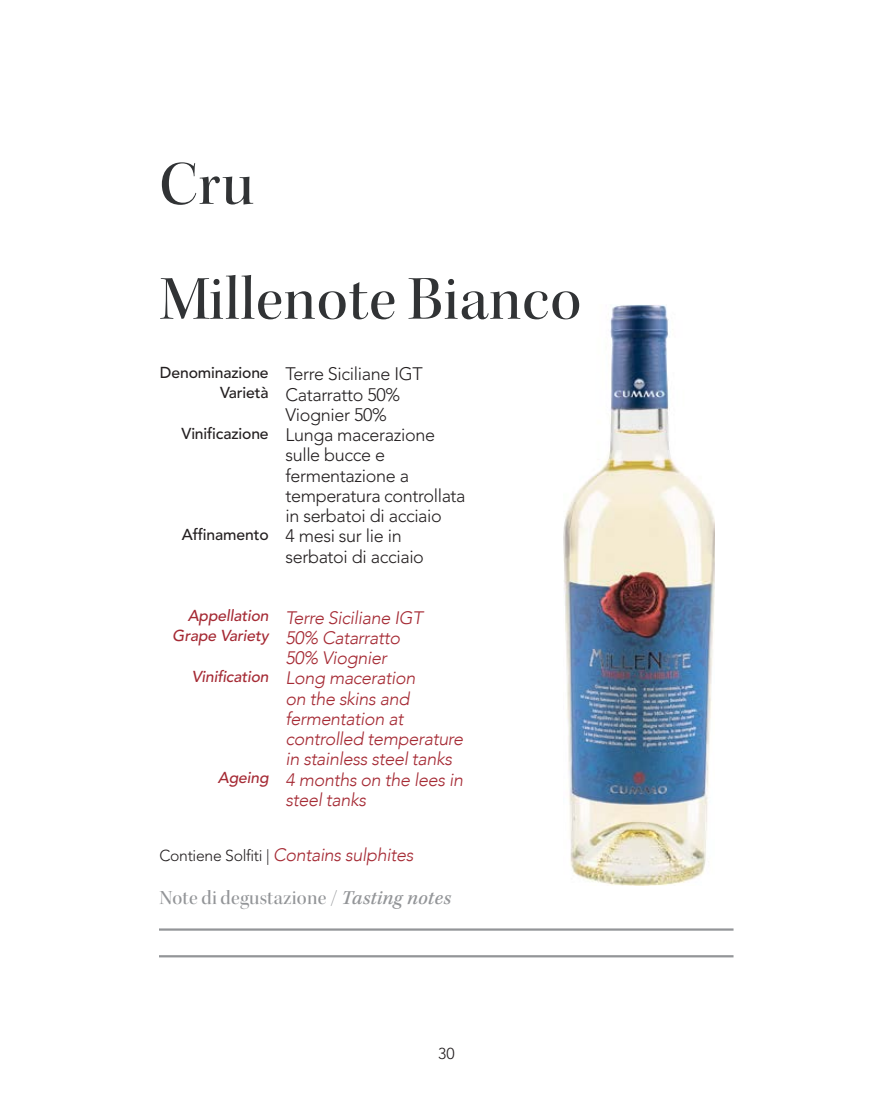
<style>
.page{position:relative;width:893px;height:1117px;background:#fff}
.page>*{position:absolute;margin:0;border:0;box-sizing:border-box;transform-origin:0 0}
.t1{font:63px "Kepler Std Medium Disp";letter-spacing:.015em;color:#313335}
.t2{font:20.25px "Kepler Std Medium Disp";letter-spacing:.01em;color:#939598}
.t3{font:italic 300 18px/20.2px "Avenir";letter-spacing:-.02em;color:#a52a34}
.t4{font:300 18px/20.2px "Avenir";letter-spacing:-.02em;color:#231f20}
.t5{font:500 15.75px "Avenir";letter-spacing:-.01em;color:#231f20}
.t6{font:italic 500 15.75px "Avenir LT Std";letter-spacing:-.01em;color:#a52a34}
.t7{font:300 15.75px "Avenir";color:#231f20}
.s1{font-style:normal;font-size:15.75px;color:#231f20}
.s2{font-family:"Kepler Std";font-weight:500;font-style:italic}
</style>
<div class="page">
<img style="left:564px;top:304px;width:151px;height:581px">
<hr style="left:159px;top:928px;width:574px;height:2px;background:#939598">
<hr style="left:159px;top:954px;width:574px;height:3px;background:#939598">
<p class="t1" style="left:159px;top:148px;width:96px">Cru</p>
<p class="t1" style="left:159px;top:263px;width:423px">Millenote Bianco</p>
<p class="t5" style="left:160px;top:361px;width:110px">Denominazione</p>
<p class="t5" style="left:220px;top:381px;width:50px">Varietà</p>
<p class="t5" style="left:182px;top:421px;width:89px">Vinificazione</p>
<p class="t5" style="left:182px;top:523px;width:88px">Affinamento</p>
<p class="t4" style="left:285px;top:364px;width:139px">Terre Siciliane IGT</p>
<p class="t4" style="left:285px;top:385px;width:116px">Catarratto 50%</p>
<p class="t4" style="left:285px;top:405px;width:103px">Viognier 50%</p>
<p class="t4" style="left:285px;top:425px;width:182px">Lunga macerazione sulle bucce e fermentazione a temperatura controllata</p>
<p class="t4" style="left:285px;top:506px;width:158px">in serbatoi di acciaio</p>
<p class="t4" style="left:285px;top:526px;width:140px">4 mesi sur lie in serbatoi di acciaio</p>
<p class="t6" style="left:188px;top:606px;width:82px">Appellation</p>
<p class="t6" style="left:172px;top:626px;width:98px">Grape Variety</p>
<p class="t6" style="left:192px;top:667px;width:78px">Vinification</p>
<p class="t6" style="left:218px;top:768px;width:52px">Ageing</p>
<p class="t3" style="left:285px;top:607px;width:139px">Terre Siciliane IGT</p>
<p class="t3" style="left:285px;top:627px;width:116px">50% Catarratto</p>
<p class="t3" style="left:285px;top:647px;width:103px">50% Viognier</p>
<p class="t3" style="left:285px;top:667px;width:179px">Long maceration<br>on the skins and fermentation at controlled temperature</p>
<p class="t3" style="left:285px;top:748px;width:168px">in stainless steel tanks</p>
<p class="t3" style="left:285px;top:769px;width:179px">4 months on the lees in steel tanks</p>
<p class="t3" style="left:159px;top:844px;width:255px"><span class="s1">Contiene Solfiti |</span> Contains sulphites</p>
<p class="t2" style="left:159px;top:885px;width:293px">Note di degustazione / <span class="s2">Tasting notes</span></p>
<p class="t7" style="left:438px;top:1041px;width:18px">30</p>
</div>
